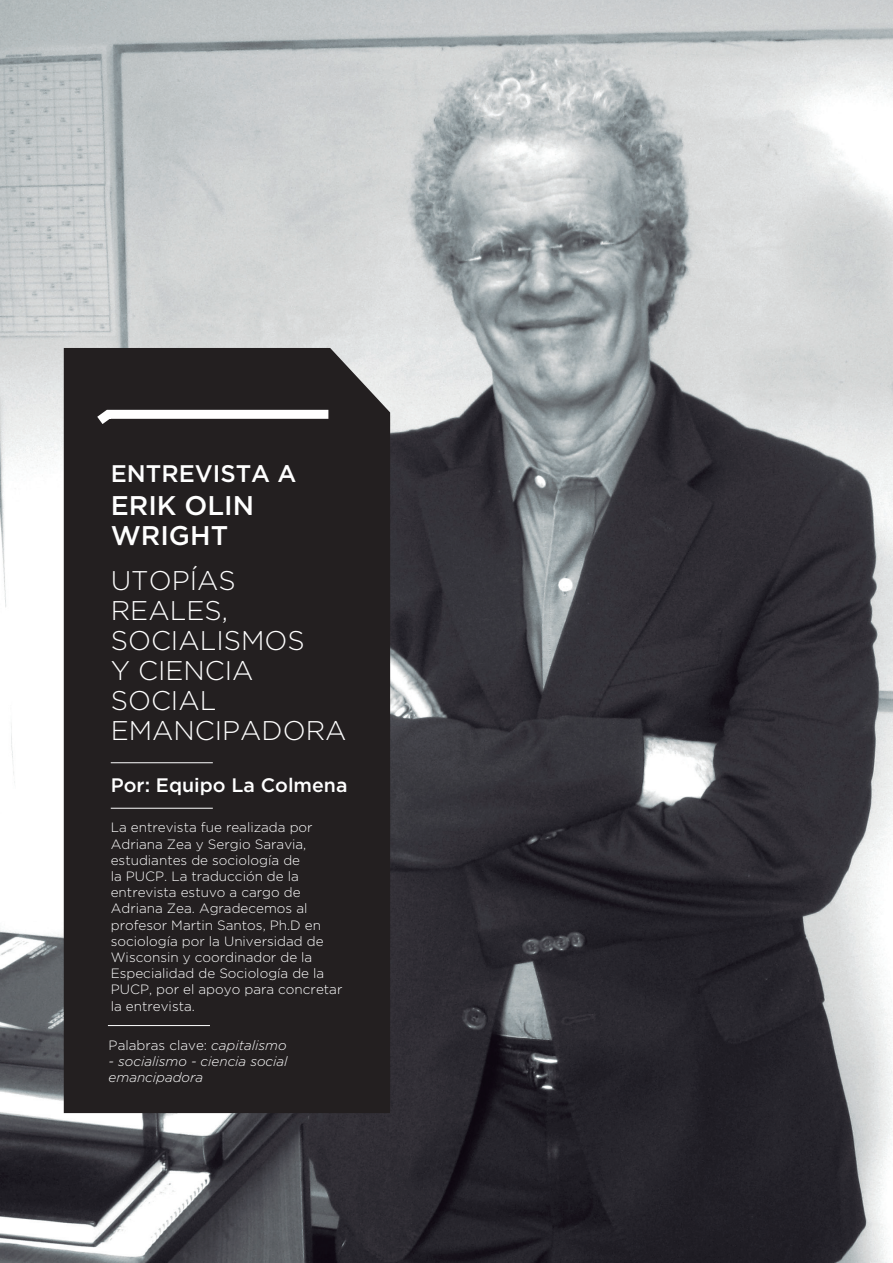
<style>
.page{position:relative;width:893px;height:1263px;background:#fff}
.page>*{position:absolute;margin:0;border:0;box-sizing:border-box;transform-origin:0 0}
.t1{font:300 27px "Gotham";color:#fff}
.t2{font:500 27px/30px "Gotham";color:#fff}
.t3{font:500 24px "Gotham";color:#fff}
.t4{font:500 19.5px "Gotham";color:#fff}
.t5{font:300 13.5px/16.2px "Gotham";color:#fff}
.t6{font:italic 300 13.5px/16.2px "Gotham";color:#fff}
.s1{font-style:italic}
</style>
<div class="page">
<img style="left:0;top:0;width:893px;height:1263px">
<div style="left:64px;top:348px;width:326px;height:765px;background:#231f20"></div>
<svg style="left:87px;top:405px;width:250px;height:28px"></svg>
<hr style="left:111px;top:762px;width:102px;height:1px;background:#fff">
<hr style="left:111px;top:808px;width:102px;height:1px;background:#fff">
<hr style="left:108px;top:1025px;width:102px;height:1px;background:#fff">
<p class="t3" style="left:111px;top:460px;width:187px">ENTREVISTA A</p>
<p class="t2" style="left:111px;top:489px;width:145px">ERIK OLIN<br>WRIGHT</p>
<p class="t1" style="left:111px;top:565px;width:127px">UTOPÍAS</p>
<p class="t1" style="left:111px;top:595px;width:119px">REALES,</p>
<p class="t1" style="left:111px;top:625px;width:195px">SOCIALISMOS</p>
<p class="t1" style="left:111px;top:655px;width:144px">Y CIENCIA</p>
<p class="t1" style="left:111px;top:685px;width:107px">SOCIAL</p>
<p class="t1" style="left:111px;top:715px;width:237px">EMANCIPADORA</p>
<p class="t4" style="left:111px;top:774px;width:238px">Por: Equipo La Colmena</p>
<p class="t5" style="left:111px;top:819px;width:233px">La entrevista fue realizada por<br>Adriana Zea y Sergio Saravia, estudiantes de sociología de<br>la PUCP. La traducción de la entrevista estuvo a cargo de<br>Adriana Zea. Agradecemos al profesor Martin Santos, Ph.D en sociología por la Universidad de<br>Wisconsin y coordinador de la<br>Especialidad de Sociología de la<br>PUCP, por el apoyo para concretar la entrevista.</p>
<p class="t5" style="left:109px;top:1037px;width:179px">Palabras clave: <span class="s1">capitalismo</span></p>
<p class="t6" style="left:109px;top:1053px;width:181px">- socialismo - ciencia social emancipadora</p>
</div>
